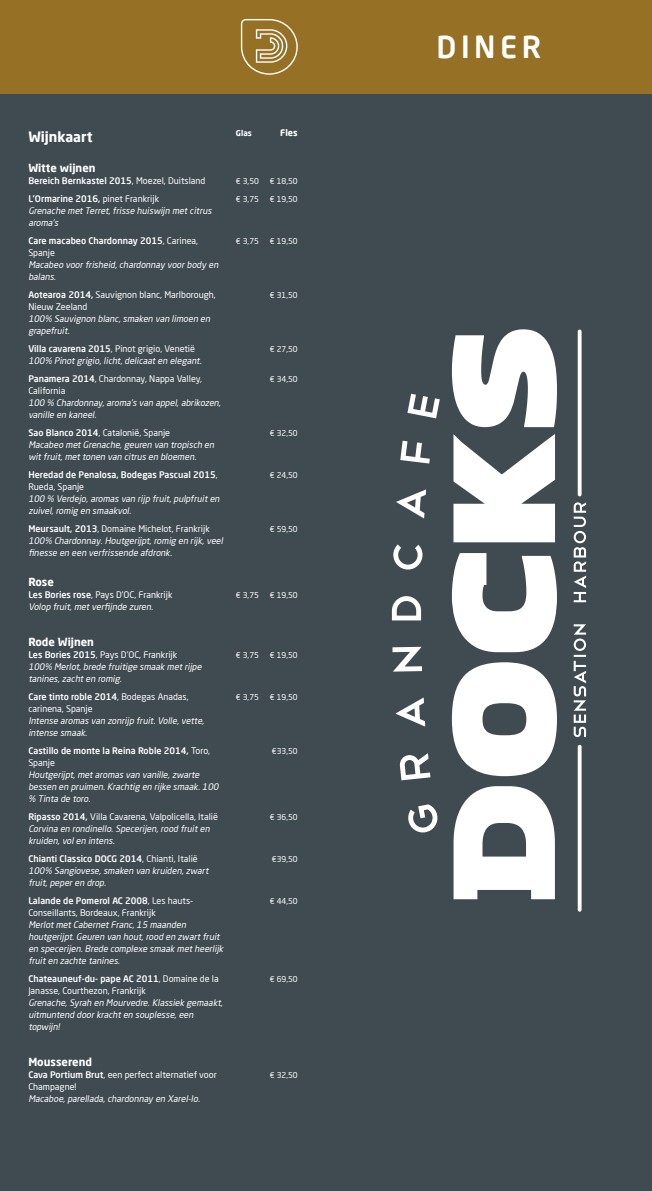
<style>
.page{position:relative;width:652px;height:1191px;background:#3f4a51}
.page>*{position:absolute;margin:0;border:0;box-sizing:border-box;transform-origin:0 0}
.t1{font:500 30px "Neo Sans Pro";letter-spacing:.15em;color:#fff}
.t2{font:700 14px "Neo Sans Pro";color:#fff}
.t3{font:700 11px "Neo Sans Pro";color:#fff}
.t4{font:italic 9px/12px "Neo Sans Pro";color:#fff}
.t5{font:9px/12px "Neo Sans Pro";color:#fff}
.t6{font:500 9px/12px "Neo Sans Pro";color:#fff}
.t7{font:700 9px "Neo Sans Pro";color:#fff}
.t8{font:8px "Neo Sans Pro";color:#fff}
.t9{font:700 8px "Neo Sans Pro";color:#fff}
.s1{font-weight:400}
.s2{font-weight:500}
.s3{font-weight:500;font-style:normal}
.s4{font-style:normal}
</style>
<div class="page">
<svg style="left:578px;top:745px;width:4px;height:166px"></svg>
<svg style="left:578px;top:329px;width:4px;height:167px"></svg>
<svg style="left:452px;top:329px;width:105px;height:570px;fill:#fff"></svg>
<svg style="left:392px;top:394px;width:48px;height:439px"></svg>
<svg style="left:574px;top:502px;width:12px;height:235px"></svg>
<div style="left:0;top:0;width:652px;height:94px;background:#967024"></div>
<svg style="left:241px;top:19px;width:57px;height:56px"></svg>
<h2 class="t2" style="left:28px;top:128px;width:66px">Wijnkaart</h2>
<p class="t3" style="left:28px;top:161px;width:69px">Witte wijnen</p>
<p class="t6" style="left:28px;top:171px;width:179px;line-height:18px">Bereich Bernkastel 2015<span class="s1">, Moezel, Duitsland<br></span>L’Ormarine 2016, <span class="s1">pinet Frankrijk</span></p>
<p class="t4" style="left:28px;top:205px;width:187px">Grenache metTerret,frisse huiswijn metcitrus aroma’s</p>
<p class="t6" style="left:28px;top:234px;width:171px">Care macabeo Chardonnay 2015<span class="s1">, Carinea,<br>Spanje</span></p>
<p class="t4" style="left:28px;top:259px;width:193px">Macabeo voorfrisheid,chardonnay voorbody en balans.</p>
<p class="t5" style="left:28px;top:289px;width:189px"><span class="s2">Aotearoa 2014,</span> Sauvignon blanc, Marlborough,<br>Nieuw Zeeland</p>
<p class="t4" style="left:28px;top:313px;width:185px">100% Sauvignon blanc,smaken van limoen en grapefruit.</p>
<p class="t4" style="left:28px;top:343px;width:177px"><span class="s3">Villa cavarena 2015</span><span class="s4">, Pinot grigio, Venetië<br></span>100% Pinotgrigio,licht,delicaaten elegant.</p>
<p class="t5" style="left:28px;top:373px;width:175px"><span class="s2">Panamera 2014</span>, Chardonnay, Nappa Valley,<br>California</p>
<p class="t4" style="left:28px;top:397px;width:196px">100 % Chardonnay,aroma’s van appel,abrikozen, vanille en kaneel.</p>
<p class="t4" style="left:28px;top:427px;width:189px"><span class="s3">Sao Blanco 2014</span><span class="s4">, Catalonië, Spanje<br></span>Macabeo metGrenache,geuren van tropisch en witfruit,mettonen van citrus en bloemen.</p>
<p class="t6" style="left:28px;top:468px;width:191px">Heredad de Penalosa, Bodegas Pascual 2015<span class="s1">,<br>Rueda, Spanje</span></p>
<p class="t4" style="left:28px;top:493px;width:195px">100 % Verdejo,aromas van rijp fruit,pulpfruiten zuivel,romig en smaakvol.</p>
<p class="t4" style="left:28px;top:523px;width:198px"><span class="s3">Meursault, 2013</span><span class="s4">, Domaine Michelot, Frankrijk<br></span>100% Chardonnay.Houtgerijpt,romig en rijk,veel finesse en een verfrissende afdronk.</p>
<p class="t3" style="left:28px;top:575px;width:27px">Rose</p>
<p class="t4" style="left:28px;top:589px;width:146px"><span class="s3">Les Bories rose</span><span class="s4">, Pays D’OC, Frankrijk<br></span>Volop fruit,metverfijnde zuren.</p>
<p class="t3" style="left:28px;top:635px;width:67px">Rode Wijnen</p>
<p class="t4" style="left:28px;top:649px;width:177px"><span class="s3">Les Bories 2015</span><span class="s4">, Pays D’OC, Frankrijk<br></span>100% Merlot,brede fruitige smaak metrijpe tanines,zachten romig.</p>
<p class="t5" style="left:28px;top:691px;width:162px"><span class="s2">Care tinto roble 2014</span>, Bodegas Anadas, carinena, Spanje</p>
<p class="t4" style="left:28px;top:715px;width:179px">Intense aromas van zonrijp fruit.Volle,vette, intense smaak.</p>
<p class="t6" style="left:28px;top:744px;width:183px">Castillo de monte la Reina Roble 2014, <span class="s1">Toro,<br>Spanje</span></p>
<p class="t4" style="left:28px;top:769px;width:194px">Houtgerijpt,metaromas van vanille,zwarte bessen en pruimen.Krachtig en rijke smaak.100 % Tinta de toro.</p>
<p class="t4" style="left:28px;top:811px;width:191px"><span class="s3">Ripasso 2014,</span> <span class="s4">Villa Cavarena, Valpolicella, Italië<br></span>Corvina en rondinello.Specerijen,rood fruiten kruiden,volen intens.</p>
<p class="t4" style="left:28px;top:853px;width:184px"><span class="s3">Chianti Classico DOCG 2014</span><span class="s4">, Chianti, Italië<br></span>100% Sangiovese,smaken van kruiden,zwart fruit,peperen drop.</p>
<p class="t5" style="left:28px;top:895px;width:166px"><span class="s2">Lalande de Pomerol AC 2008</span>, Les hauts-<br>Conseillants, Bordeaux, Frankrijk</p>
<p class="t4" style="left:28px;top:919px;width:198px">MerlotmetCabernetFranc,15 maanden houtgerijpt.Geuren van hout,rood en zwartfruit en specerijen.Brede complexe smaak metheerlijk fruiten zachte tanines.</p>
<p class="t5" style="left:28px;top:973px;width:192px"><span class="s2">Chateauneuf-du- pape AC 2011</span>, Domaine de la<br>Janasse, Courthezon, Frankrijk</p>
<p class="t4" style="left:28px;top:997px;width:198px">Grenache,Syrah en Mourvedre.Klassiek gemaakt, uitmuntend doorkrachten souplesse,een topwijn!</p>
<p class="t3" style="left:28px;top:1055px;width:65px">Mousserend</p>
<p class="t5" style="left:28px;top:1069px;width:190px"><span class="s2">Cava Portium Brut</span>, een perfect alternatief voor<br>Champagne!</p>
<p class="t4" style="left:28px;top:1093px;width:175px">Macaboe,parellada,chardonnay en Xarel-lo.</p>
<p class="t9" style="left:236px;top:128px;width:17px">Glas</p>
<p class="t7" style="left:280px;top:127px;width:19px">Fles</p>
<p class="t8" style="left:236px;top:176px;width:25px">€ 3,50</p>
<p class="t8" style="left:236px;top:194px;width:25px">€ 3,75</p>
<p class="t8" style="left:236px;top:236px;width:25px">€ 3,75</p>
<p class="t8" style="left:270px;top:176px;width:29px">€ 18,50</p>
<p class="t8" style="left:270px;top:194px;width:29px">€ 19,50</p>
<p class="t8" style="left:270px;top:236px;width:29px">€ 19,50</p>
<p class="t8" style="left:270px;top:290px;width:29px">€ 31,50</p>
<p class="t8" style="left:270px;top:344px;width:29px">€ 27,50</p>
<p class="t8" style="left:270px;top:374px;width:29px">€ 34,50</p>
<p class="t8" style="left:270px;top:428px;width:29px">€ 32,50</p>
<p class="t8" style="left:270px;top:470px;width:29px">€ 24,50</p>
<p class="t8" style="left:270px;top:524px;width:29px">€ 59,50</p>
<p class="t8" style="left:236px;top:590px;width:25px">€ 3,75</p>
<p class="t8" style="left:270px;top:590px;width:29px">€ 19,50</p>
<p class="t8" style="left:236px;top:650px;width:25px">€ 3,75</p>
<p class="t8" style="left:236px;top:692px;width:25px">€ 3,75</p>
<p class="t8" style="left:270px;top:650px;width:29px">€ 19,50</p>
<p class="t8" style="left:270px;top:692px;width:29px">€ 19,50</p>
<p class="t8" style="left:272px;top:746px;width:27px">€33,50</p>
<p class="t8" style="left:270px;top:812px;width:29px">€ 36,50</p>
<p class="t8" style="left:272px;top:854px;width:27px">€39,50</p>
<p class="t8" style="left:270px;top:896px;width:29px">€ 44,50</p>
<p class="t8" style="left:270px;top:974px;width:29px">€ 69,50</p>
<p class="t8" style="left:270px;top:1070px;width:29px">€ 32,50</p>
<h1 class="t1" style="left:437px;top:28px;width:106px">DINER</h1>
</div>
